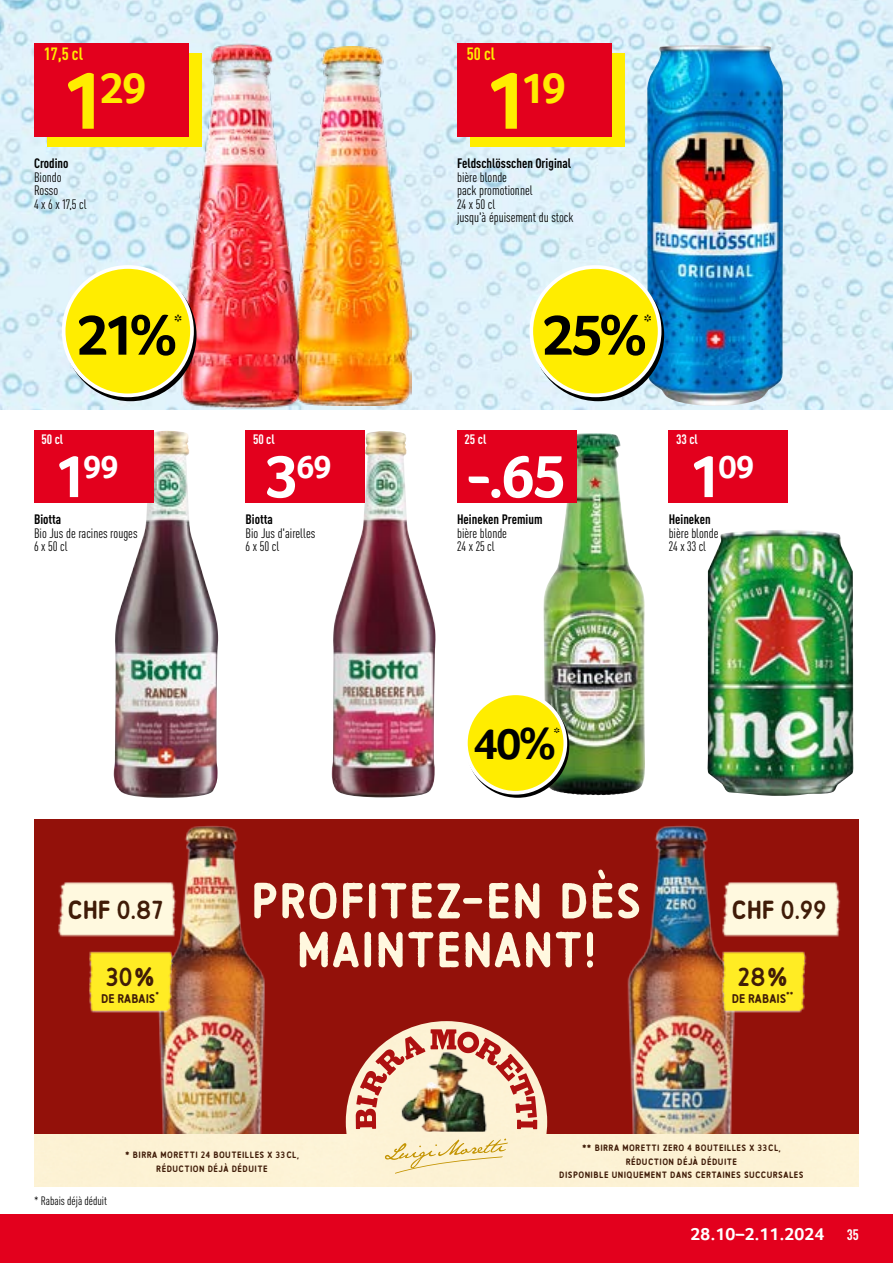
<style>
.page{position:relative;width:893px;height:1263px;background:#fff}
.page>*{position:absolute;margin:0;border:0;box-sizing:border-box;transform-origin:0 0}
.t1{font:700 65.85px/48.9px "Roves Sans Rough";letter-spacing:.015em;color:#fff8df;text-align:center}
.Preis_weiss{font:700 61.5px "Transgourmet";color:#fff}
.Rabattbutton{font:700 58.5px "Transgourmet";color:#000}
.Rabattbutton-2{font:700 45px "Transgourmet";color:#000}
.Preis_HOT{font:700 44.55px "Transgourmet";color:#ffed00}
.t2{font:700 34.05px "Roves Sans Rough";color:#401c08}
.Preis_weiss-2{font:700 33.3px "Transgourmet";color:#fff}
.Rabattbutton-3{font:700 19.5px "Transgourmet";color:#000}
.t3{font:700 18px "Transgourmet";letter-spacing:.01em;color:#fff}
.Unit_HOT{font:700 condensed 17.55px "DINOT";color:#ffed00}
.t4{font:700 16.5px "Roves Sans Rough";color:#401c08}
.t5{font:700 condensed 15px "DINOT";color:#fff}
.Rabattbutton-4{font:700 15px "Transgourmet";color:#000}
.t6{font:condensed 13.5px "DINOT";color:#000}
.t7{font:700 condensed 13.5px "DINOT";color:#000}
.Unit_weiss{font:700 condensed 13.5px "DINOT";color:#fff}
.t8{font:700 12px/13.5px "Roves Sans Rough";letter-spacing:.035em;color:#401c08;text-align:center}
.t9{font:condensed 12px "DINOT";color:#000}
.s1{font-size:84px}
.s2{font-size:61.5px}
</style>
<div class="page">
<div style="left:0;top:1214px;width:893px;height:49px;background:#e3001d"></div>
<img style="left:0;top:0;width:893px;height:409px">
<img style="left:302px;top:47px;width:109px;height:358px">
<img style="left:181px;top:43px;width:121px;height:366px">
<img style="left:647px;top:45px;width:136px;height:363px">
<img style="left:114px;top:431px;width:104px;height:367px">
<img style="left:332px;top:431px;width:104px;height:366px">
<img style="left:543px;top:433px;width:102px;height:363px">
<img style="left:707px;top:530px;width:147px;height:266px">
<div style="left:34px;top:819px;width:825px;height:367px;background:#93110a"></div>
<img style="left:346px;top:1021px;width:180px;height:114px">
<img style="left:526px;top:825px;width:227px;height:310px">
<img style="left:57px;top:825px;width:227px;height:310px">
<div style="left:34px;top:1135px;width:825px;height:51px;background:#fdf2d4"></div>
<img style="left:57px;top:877px;width:126px;height:79px">
<img style="left:720px;top:877px;width:121px;height:71px">
<img style="left:84px;top:948px;width:90px;height:70px">
<img style="left:716px;top:948px;width:91px;height:70px">
<svg style="left:385px;top:1138px;width:124px;height:36px;background:#f5e6ba"></svg>
<img style="left:396px;top:1129px;width:97px;height:3px">
<img style="left:356px;top:1029px;width:181px;height:100px">
<div style="left:47px;top:53px;width:155px;height:94px;background:#ffed00"></div>
<div style="left:34px;top:43px;width:155px;height:93px;background:#e3001d"></div>
<svg style="left:66px;top:271px;width:129px;height:128px"></svg>
<div style="left:64px;top:267px;width:128px;height:128px;background:#ffed00;border-radius:50%"></div>
<div style="left:62px;top:265px;width:132px;height:132px;border:4px solid #fff;border-radius:50%"></div>
<div style="left:470px;top:53px;width:155px;height:94px;background:#ffed00"></div>
<div style="left:457px;top:43px;width:155px;height:93px;background:#e3001d"></div>
<div style="left:531px;top:267px;width:129px;height:128px;background:#ffed00;border-radius:50%"></div>
<div style="left:529px;top:265px;width:132px;height:132px;border:4px solid #fff;border-radius:50%"></div>
<div style="left:34px;top:431px;width:119px;height:72px;background:#e3001d"></div>
<div style="left:246px;top:431px;width:119px;height:72px;background:#e3001d"></div>
<div style="left:457px;top:431px;width:119px;height:72px;background:#e3001d"></div>
<div style="left:466px;top:693px;width:99px;height:100px;background:#ffed00;border-radius:50%"></div>
<div style="left:464px;top:691px;width:103px;height:104px;border:4px solid #fff;border-radius:50%"></div>
<div style="left:669px;top:431px;width:119px;height:72px;background:#e3001d"></div>
<p class="Unit_HOT" style="left:44px;top:43px;width:41px">17,5 cl</p>
<p class="Preis_HOT" style="left:61px;top:62px;width:88px"><span class="s1">1</span>29</p>
<p class="t7" style="left:34px;top:155px;width:36px">Crodino</p>
<p class="t6" style="left:34px;top:169px;width:29px">Biondo</p>
<p class="t6" style="left:34px;top:182px;width:26px">Rosso</p>
<p class="t6" style="left:34px;top:196px;width:54px">4 x 6 x 17,5 cl</p>
<p class="Rabattbutton" style="left:76px;top:300px;width:103px">21%</p>
<p class="Rabattbutton-3" style="left:174px;top:310px;width:10px">*</p>
<p class="Unit_weiss" style="left:41px;top:431px;width:23px">50 cl</p>
<p class="Preis_weiss-2" style="left:54px;top:447px;width:66px"><span class="s2">1</span>99</p>
<p class="t7" style="left:34px;top:511px;width:29px">Biotta</p>
<p class="t6" style="left:34px;top:525px;width:105px">Bio Jus de racines rouges</p>
<p class="t6" style="left:34px;top:538px;width:35px">6 x 50 cl</p>
<p class="Unit_weiss" style="left:253px;top:431px;width:23px">50 cl</p>
<p class="Preis_weiss-2" style="left:265px;top:447px;width:68px"><span class="s2">3</span>69</p>
<p class="t7" style="left:246px;top:511px;width:29px">Biotta</p>
<p class="t6" style="left:246px;top:525px;width:71px">Bio Jus d'airelles</p>
<p class="t6" style="left:246px;top:538px;width:35px">6 x 50 cl</p>
<p class="Unit_HOT" style="left:467px;top:43px;width:30px">50 cl</p>
<p class="Preis_HOT" style="left:484px;top:62px;width:84px"><span class="s1">1</span>19</p>
<p class="t7" style="left:457px;top:155px;width:116px">Feldschlösschen Original</p>
<p class="t6" style="left:457px;top:169px;width:51px">bière blonde</p>
<p class="t6" style="left:457px;top:182px;width:77px">pack promotionnel</p>
<p class="t6" style="left:457px;top:196px;width:40px">24 x 50 cl</p>
<p class="t6" style="left:457px;top:209px;width:118px">jusqu'à épuisement du stock</p>
<p class="Rabattbutton" style="left:542px;top:300px;width:107px">25%</p>
<p class="Rabattbutton-3" style="left:644px;top:310px;width:10px">*</p>
<p class="Unit_weiss" style="left:465px;top:431px;width:23px">25 cl</p>
<p class="Unit_weiss" style="left:676px;top:431px;width:23px">33 cl</p>
<p class="Preis_weiss" style="left:465px;top:440px;width:103px">-.65</p>
<p class="Preis_weiss-2" style="left:688px;top:447px;width:68px"><span class="s2">1</span>09</p>
<p class="t7" style="left:457px;top:511px;width:87px">Heineken Premium</p>
<p class="t6" style="left:457px;top:525px;width:51px">bière blonde</p>
<p class="t6" style="left:457px;top:538px;width:39px">24 x 25 cl</p>
<p class="t7" style="left:669px;top:511px;width:44px">Heineken</p>
<p class="t6" style="left:669px;top:525px;width:51px">bière blonde</p>
<p class="t6" style="left:669px;top:538px;width:39px">24 x 33 cl</p>
<p class="Rabattbutton-2" style="left:473px;top:718px;width:85px">40%</p>
<p class="Rabattbutton-4" style="left:554px;top:724px;width:8px">*</p>
<p class="t1" style="left:251px;top:876px;width:392px">PROFITEZ-EN DÈS<br>MAINTENANT!</p>
<p class="t2" style="left:68px;top:893px;width:97px">CHF 0.87</p>
<p class="t2" style="left:732px;top:893px;width:96px">CHF 0.99</p>
<p class="t2" style="left:105px;top:961px;width:51px">30%</p>
<p class="t4" style="left:101px;top:990px;width:60px">DE RABAIS<sup>*</sup></p>
<p class="t2" style="left:737px;top:961px;width:52px">28%</p>
<p class="t4" style="left:732px;top:990px;width:63px">DE RABAIS<sup>**</sup></p>
<p class="t9" style="left:34px;top:1194px;width:75px">* Rabais déjà déduit</p>
<p class="t8" style="left:125px;top:1148px;width:175px">* BIRRA MORETTI 24 BOUTEILLES X 33CL,<br>RÉDUCTION DÉJÀ DÉDUITE</p>
<p class="t8" style="left:559px;top:1141px;width:246px">** BIRRA MORETTI ZERO 4 BOUTEILLES X 33CL,<br>RÉDUCTION DÉJÀ DÉDUITE<br>DISPONIBLE UNIQUEMENT DANS CERTAINES SUCCURSALES</p>
<p class="t3" style="left:691px;top:1224px;width:135px">28.10–2.11.2024</p>
<p class="t5" style="left:847px;top:1226px;width:14px">35</p>
</div>
